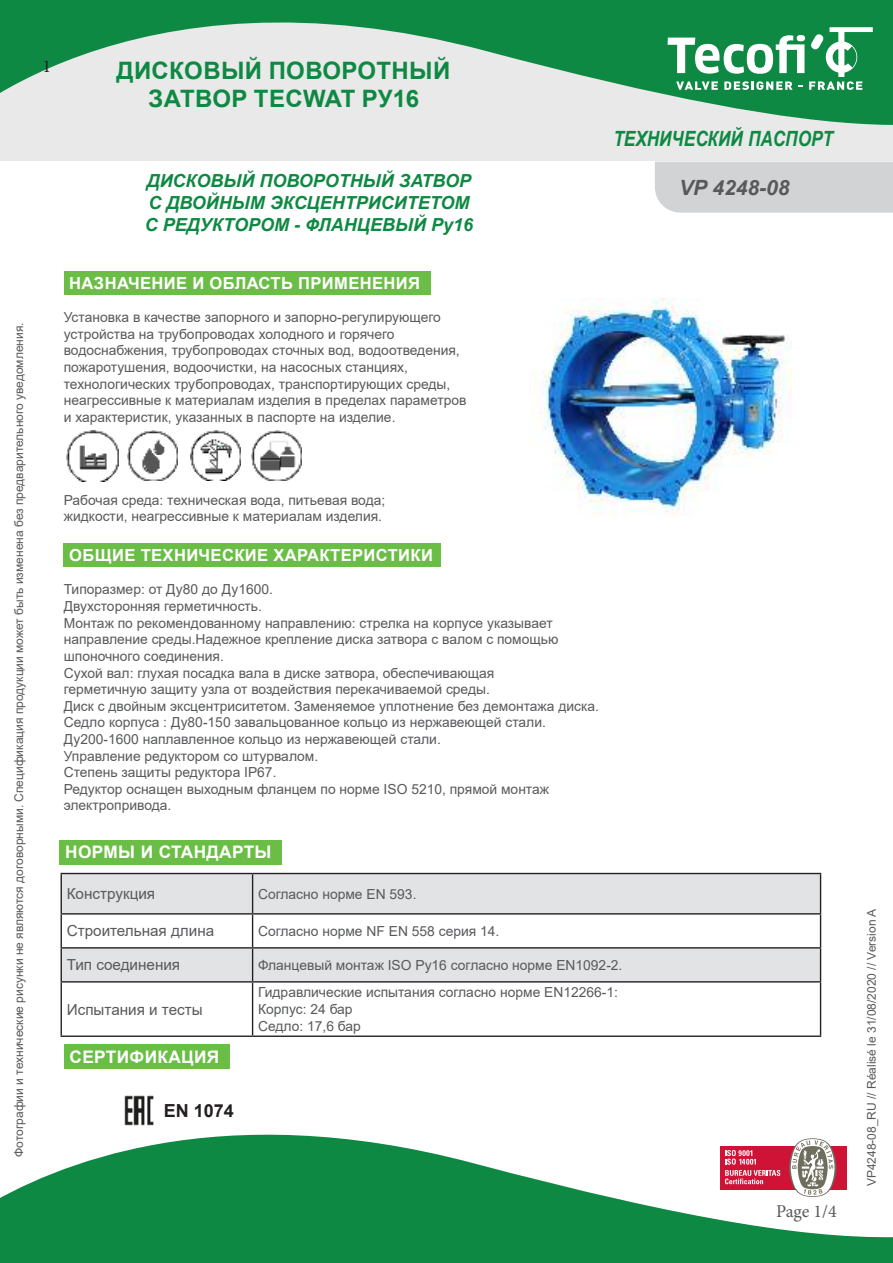
<style>
.page{position:relative;width:893px;height:1263px;background:#fff}
.page>*{position:absolute;margin:0;border:0;box-sizing:border-box;transform-origin:0 0}
.t1{font:700 24px/28.8px "Arial";letter-spacing:.015em;color:#0e8943;text-align:center}
.t2{font:italic 700 21px "Arial Narrow";color:#0e8943}
.t3{font:italic 700 21px "Arial";color:#58595b}
.t4{font:italic 700 18px/21.6px "Arial";color:#0e8943}
.t5{font:18px "Minion Pro";color:#58595b}
.t6{font:700 18px "Arial";color:#231f20}
.t7{font:18px "Minion Pro";color:#231f20}
.t8{font:700 17.25px "Arial";letter-spacing:.02em;color:#fff}
.t9{font:700 16.65px "Arial";letter-spacing:.02em;color:#fff}
.t10{font:15.15px "Arial";color:#58595b}
.t11{font:13.8px/16.6px "Arial";color:#58595b}
.t12{font:12px "Arial";color:#58595b}
</style>
<div class="page">
<div style="left:0;top:0;width:893px;height:161px;background:#e9e9e9"></div>
<svg style="left:0;top:0;width:893px;height:125px"></svg>
<div style="left:655px;top:162px;width:238px;height:51px;background:#d1d3d4"></div>
<svg style="left:668px;top:27px;width:205px;height:63px;background:#59ad7d"></svg>
<svg style="left:0;top:1134px;width:893px;height:129px;fill:#0e8943"></svg>
<div style="left:64px;top:271px;width:366px;height:24px;background:#6bbe45"></div>
<div style="left:64px;top:544px;width:377px;height:23px;background:#6bbe45"></div>
<div style="left:60px;top:840px;width:222px;height:24px;background:#6bbe45"></div>
<div style="left:64px;top:1044px;width:166px;height:25px;background:#6bbe45"></div>
<img style="left:252px;top:431px;width:50px;height:50px">
<img style="left:127px;top:431px;width:50px;height:50px">
<img style="left:190px;top:431px;width:50px;height:50px">
<img style="left:67px;top:431px;width:51px;height:51px">
<svg style="left:62px;top:874px;width:758px;height:107px;fill:#e2e3e4"></svg>
<hr style="left:61px;top:873px;width:192px;height:1px;background:#231f20">
<hr style="left:61px;top:874px;width:1px;height:39px;background:#231f20">
<hr style="left:253px;top:873px;width:568px;height:1px;background:#231f20">
<hr style="left:252px;top:874px;width:1px;height:39px;background:#231f20">
<hr style="left:820px;top:874px;width:1px;height:39px;background:#231f20">
<hr style="left:61px;top:913px;width:192px;height:1px;background:#231f20">
<hr style="left:61px;top:914px;width:1px;height:33px;background:#231f20">
<hr style="left:253px;top:913px;width:568px;height:1px;background:#231f20">
<hr style="left:252px;top:914px;width:1px;height:33px;background:#231f20">
<hr style="left:820px;top:914px;width:1px;height:33px;background:#231f20">
<hr style="left:61px;top:947px;width:192px;height:1px;background:#231f20">
<hr style="left:61px;top:948px;width:1px;height:33px;background:#231f20">
<hr style="left:253px;top:947px;width:568px;height:1px;background:#231f20">
<hr style="left:252px;top:948px;width:1px;height:33px;background:#231f20">
<hr style="left:820px;top:948px;width:1px;height:33px;background:#231f20">
<hr style="left:61px;top:981px;width:192px;height:1px;background:#231f20">
<hr style="left:61px;top:982px;width:1px;height:53px;background:#231f20">
<hr style="left:253px;top:981px;width:568px;height:1px;background:#231f20">
<hr style="left:252px;top:982px;width:1px;height:53px;background:#231f20">
<hr style="left:820px;top:982px;width:1px;height:53px;background:#231f20">
<hr style="left:61px;top:1035px;width:192px;height:2px;background:#231f20">
<hr style="left:253px;top:1035px;width:568px;height:2px;background:#231f20">
<img style="left:124px;top:1095px;width:30px;height:31px">
<img style="left:534px;top:298px;width:258px;height:217px">
<p class="t12" style="left:11px;top:1157px;width:835px;rotate:-90deg">Фотографии и технические рисунки не являются договорными. Спецификация продукции может быть изменена без предварительного уведомления.</p>
<h3 class="t7" style="left:43px;top:60px;width:10px">1</h3>
<h1 class="t1" style="left:117px;top:56px;width:335px">ДИСКОВЫЙ ПОВОРОТНЫЙ<br>ЗАТВОР TECWAT РУ16</h1>
<h3 class="t4" style="left:145px;top:171px;width:330px">ДИСКОВЫЙ ПОВОРОТНЫЙ ЗАТВОР<br>С ДВОЙНЫМ ЭКСЦЕНТРИСИТЕТОМ<br>С РЕДУКТОРОМ - ФЛАНЦЕВЫЙ Ру16</h3>
<p class="t9" style="left:69px;top:271px;width:352px">НАЗНАЧЕНИЕ И ОБЛАСТЬ ПРИМЕНЕНИЯ</p>
<p class="t11" style="left:64px;top:309px;width:404px">Установка в качестве запорного и запорно-регулирующего устройства на трубопроводах холодного и горячего водоснабжения, трубопроводах сточных вод, водоотведения, пожаротушения, водоочистки, на насосных станциях, технологических трубопроводах, транспортирующих среды, неагрессивные к материалам изделия в пределах параметров и характеристик, указанных в паспорте на изделие.</p>
<h2 class="t2" style="left:613px;top:123px;width:221px">ТЕХНИЧЕСКИЙ ПАСПОРТ</h2>
<h2 class="t3" style="left:679px;top:176px;width:112px">VP 4248-08</h2>
<p class="t11" style="left:64px;top:492px;width:323px">Рабочая среда: техническая вода, питьевая вода; жидкости, неагрессивные к материалам изделия.</p>
<p class="t9" style="left:69px;top:544px;width:365px">ОБЩИЕ ТЕХНИЧЕСКИЕ ХАРАКТЕРИСТИКИ</p>
<p class="t11" style="left:64px;top:581px;width:537px">Типоразмер: от Ду80 до Ду1600.<br>Двухсторонняя герметичность.<br>Монтаж по рекомендованному направлению: стрелка на корпусе указывает направление среды.Надежное крепление диска затвора с валом с помощью шпоночного соединения.<br>Сухой вал: глухая посадка вала в диске затвора, обеспечивающая<br>герметичную защиту узла от воздействия перекачиваемой среды.<br>Диск с двойным эксцентриситетом. Заменяемое уплотнение без демонтажа диска.<br>Седло корпуса : Ду80-150 завальцованное кольцо из нержавеющей стали.<br>Ду200-1600 наплавленное кольцо из нержавеющей стали.<br>Управление редуктором со штурвалом.<br>Степень защиты редуктора IP67.<br>Редуктор оснащен выходным фланцем по норме ISO 5210, прямой монтаж электропривода.</p>
<p class="t8" style="left:65px;top:840px;width:208px">НОРМЫ И СТАНДАРТЫ</p>
<p class="t10" style="left:67px;top:883px;width:90px">Конструкция</p>
<p class="t11" style="left:258px;top:885px;width:160px">Согласно норме EN 593.</p>
<p class="t10" style="left:67px;top:921px;width:149px">Строительная длина</p>
<p class="t11" style="left:258px;top:923px;width:243px">Согласно норме NF EN 558 серия 14.</p>
<p class="t10" style="left:67px;top:955px;width:115px">Тип соединения</p>
<p class="t11" style="left:258px;top:957px;width:366px">Фланцевый монтаж ISO Ру16 согласно норме EN1092-2.</p>
<p class="t10" style="left:67px;top:999px;width:137px">Испытания и тесты</p>
<p class="t11" style="left:258px;top:984px;width:361px">Гидравлические испытания согласно норме EN12266-1:<br>Корпус: 24 бар<br>Седло: 17,6 бар</p>
<p class="t8" style="left:70px;top:1045px;width:151px">СЕРТИФИКАЦИЯ</p>
<h3 class="t6" style="left:164px;top:1098px;width:72px">EN 1074</h3>
<h3 class="t5" style="left:776px;top:1204px;width:62px">Page 1/4</h3>
<p class="t12" style="left:863px;top:1186px;width:279px;rotate:-90deg">VP4248-08_RU // Réalisé le 31/08/2020 // Version A</p>
</div>
